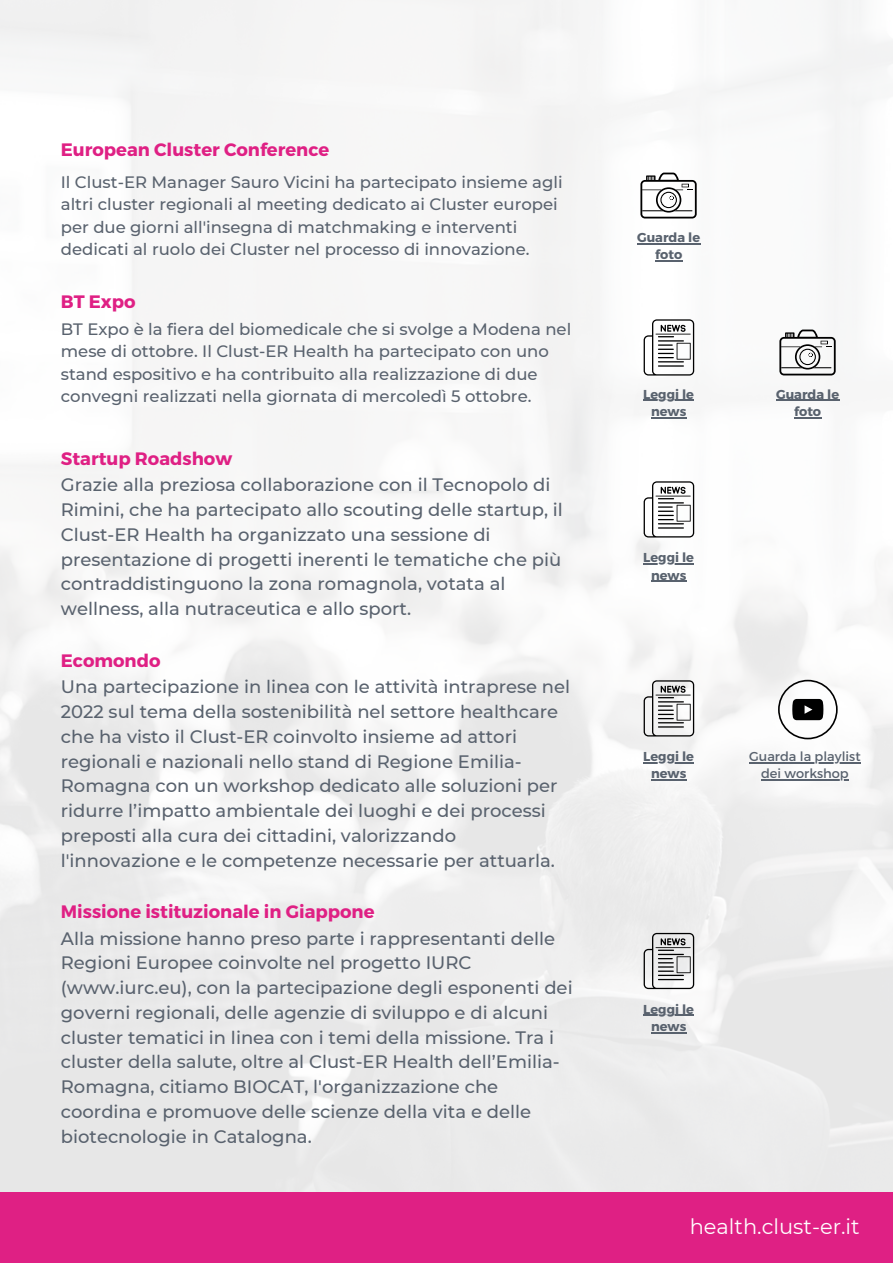
<style>
.page{position:relative;width:893px;height:1264px;background:#fff}
.page>*{position:absolute;margin:0;border:0;box-sizing:border-box;transform-origin:0 0}
.t1{font:21px "Montserrat";color:#fff}
.t2{font:500 18px/24.8px "Montserrat";color:#59626e}
.t3{font:700 18px "Montserrat";color:#df2084}
.t4{font:500 16.5px/22.5px "Montserrat";color:#59626e}
.t5{font:700 12.9px/17.2px "Montserrat";color:#59626e;text-align:center}
.t6{font:12.9px/17.2px "Montserrat";color:#59626e;text-align:center}
</style>
<div class="page">
<img style="left:0;top:0;width:892px;height:1192px">
<div style="left:0;top:1192px;width:892px;height:70px;background:#df2084"></div>
<svg style="left:643px;top:481px;width:51px;height:56px"></svg>
<svg style="left:643px;top:680px;width:51px;height:56px"></svg>
<svg style="left:643px;top:932px;width:51px;height:57px"></svg>
<svg style="left:640px;top:172px;width:56px;height:46px"></svg>
<hr style="left:643px;top:563px;width:51px;height:1px;background:#59626e">
<hr style="left:651px;top:580px;width:35px;height:1px;background:#59626e">
<hr style="left:643px;top:400px;width:51px;height:1px;background:#59626e">
<hr style="left:651px;top:417px;width:35px;height:1px;background:#59626e">
<hr style="left:643px;top:762px;width:51px;height:1px;background:#59626e">
<hr style="left:651px;top:779px;width:35px;height:1px;background:#59626e">
<hr style="left:749px;top:762px;width:111px;height:1px;background:#59626e">
<hr style="left:761px;top:779px;width:87px;height:1px;background:#59626e">
<hr style="left:643px;top:1014px;width:51px;height:1px;background:#59626e">
<hr style="left:651px;top:1032px;width:35px;height:1px;background:#59626e">
<hr style="left:637px;top:243px;width:63px;height:1px;background:#59626e">
<svg style="left:655px;top:260px;width:27px;height:1px"></svg>
<svg style="left:779px;top:329px;width:56px;height:46px"></svg>
<hr style="left:776px;top:400px;width:63px;height:1px;background:#59626e">
<svg style="left:794px;top:417px;width:27px;height:1px"></svg>
<svg style="left:643px;top:319px;width:51px;height:56px"></svg>
<svg style="left:778px;top:679px;width:59px;height:60px"></svg>
<p class="t3" style="left:61px;top:137px;width:270px">European Cluster Conference</p>
<p class="t4" style="left:61px;top:170px;width:503px">Il Clust-ER Manager Sauro Vicini ha partecipato insieme agli altri cluster regionali al meeting dedicato ai Cluster europei per due giorni all'insegna di matchmaking e interventi dedicati al ruolo dei Cluster nel processo di innovazione.</p>
<p class="t3" style="left:61px;top:289px;width:76px">BT Expo</p>
<p class="t4" style="left:61px;top:317px;width:512px">BT Expo è la fiera del biomedicale che si svolge a Modena nel mese di ottobre. Il Clust-ER Health ha partecipato con uno stand espositivo e ha contribuito alla realizzazione di due convegni realizzati nella giornata di mercoledì 5 ottobre.</p>
<p class="t3" style="left:61px;top:446px;width:173px">Startup Roadshow</p>
<p class="t2" style="left:61px;top:472px;width:503px">Grazie alla preziosa collaborazione con il Tecnopolo di Rimini, che ha partecipato allo scouting delle startup, il Clust-ER Health ha organizzato una sessione di presentazione di progetti inerenti le tematiche che più contraddistinguono la zona romagnola, votata al wellness, alla nutraceutica e allo sport.</p>
<p class="t3" style="left:61px;top:648px;width:101px">Ecomondo</p>
<p class="t2" style="left:61px;top:674px;width:511px">Una partecipazione in linea con le attività intraprese nel 2022 sul tema della sostenibilità nel settore healthcare che ha visto il Clust-ER coinvolto insieme ad attori regionali e nazionali nello stand di Regione Emilia-Romagna con un workshop dedicato alle soluzioni per ridurre l’impatto ambientale dei luoghi e dei processi preposti alla cura dei cittadini, valorizzando l'innovazione e le competenze necessarie per attuarla.</p>
<p class="t3" style="left:61px;top:899px;width:315px">Missione istituzionale in Giappone</p>
<p class="t2" style="left:61px;top:925px;width:513px">Alla missione hanno preso parte i rappresentanti delle Regioni Europee coinvolte nel progetto IURC (www.iurc.eu), con la partecipazione degli esponenti dei governi regionali, delle agenzie di sviluppo e di alcuni cluster tematici in linea con i temi della missione. Tra i cluster della salute, oltre al Clust-ER Health dell’Emilia-Romagna, citiamo BIOCAT, l'organizzazione che coordina e promuove delle scienze della vita e delle biotecnologie in Catalogna.</p>
<p class="t5" style="left:637px;top:228px;width:65px">Guarda le foto</p>
<p class="t5" style="left:643px;top:385px;width:52px">Leggi le news</p>
<p class="t5" style="left:643px;top:548px;width:52px">Leggi le news</p>
<p class="t5" style="left:776px;top:385px;width:65px">Guarda le foto</p>
<p class="t5" style="left:643px;top:747px;width:52px">Leggi le news</p>
<p class="t6" style="left:749px;top:747px;width:113px">Guarda la playlist dei workshop</p>
<p class="t5" style="left:643px;top:999px;width:52px">Leggi le news</p>
<p class="t1" style="left:689px;top:1213px;width:172px">health.clust-er.it</p>
</div>
